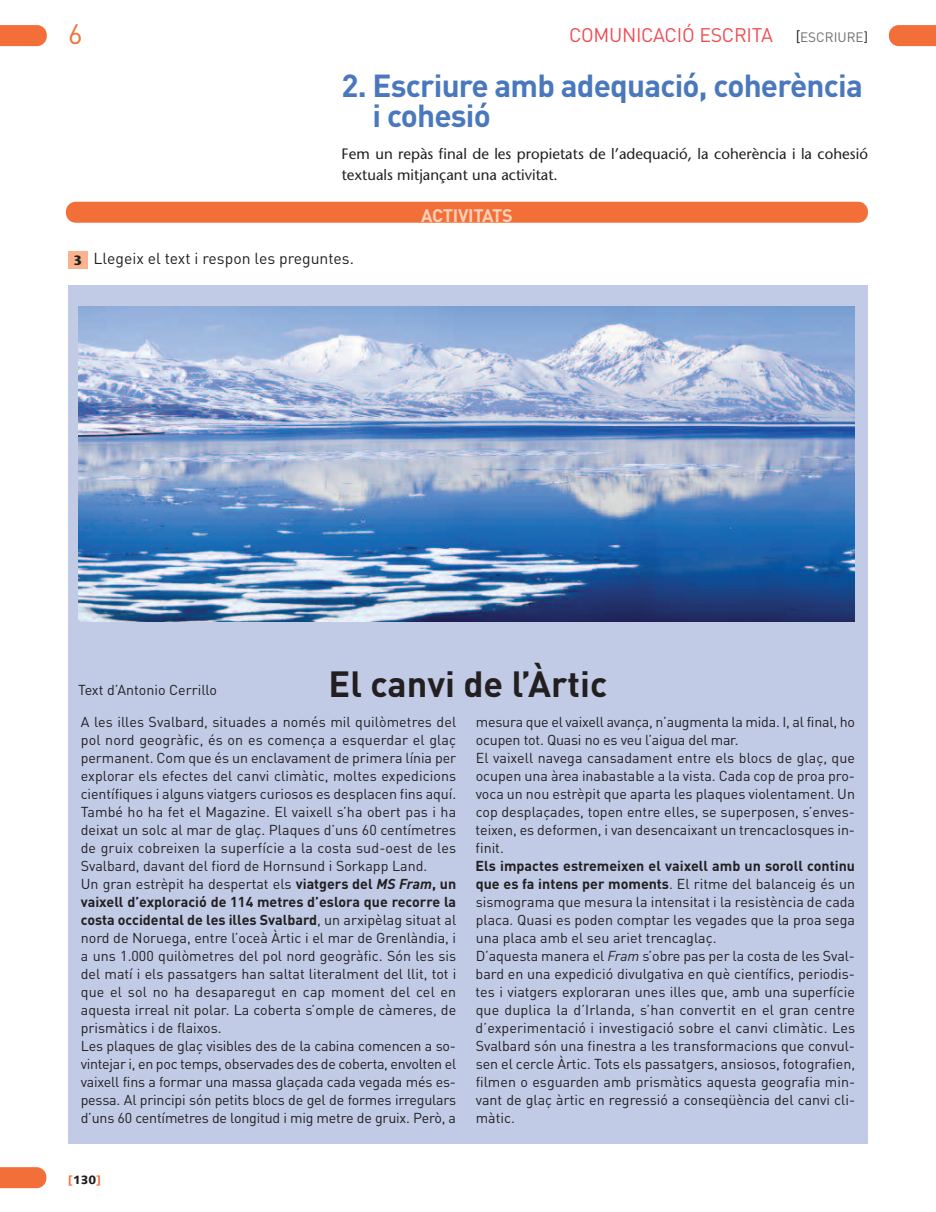
<style>
.page{position:relative;width:936px;height:1212px;background:#fff}
.page>*{position:absolute;margin:0;border:0;box-sizing:border-box;transform-origin:0 0}
.t1{font:700 36px "DINOT";color:#231f20}
.t2{font:700 31.5px/30px "DINOT";letter-spacing:-.025em;color:#4a78bd}
.t3{font:27.75px "DINOT";color:#f26f39}
.t4{font:19.5px "DINOT";letter-spacing:-.015em;color:#ef4d52}
.t5{font:700 18px "DINOT";letter-spacing:-.015em;color:#fcd0b6}
.t6{font:15.75px "DINOT";color:#231f20}
.t7{font:15px/21px "Stone Sans";letter-spacing:.005em;color:#231f20}
.t8{font:14.25px/18px "DINOT";color:#231f20}
.t9{font:900 12px "Syntax";color:#231f20}
.s1{font-size:15px;color:#231f20}
.s2{font-size:13.5px;color:#6c6d70}
.s3{font-size:13.5px;color:#231f20}
.s4{font-family:"Stone Sans";font-weight:700;font-size:13.5px}
.s5{font-weight:700}
.s6{font-weight:700;font-style:italic}
.s7{font-style:italic}
.s8{color:#f26f39}
</style>
<div class="page">
<svg style="left:0;top:1167px;width:46px;height:21px"></svg>
<svg style="left:0;top:25px;width:47px;height:21px"></svg>
<svg style="left:888px;top:25px;width:47px;height:21px"></svg>
<div style="left:66px;top:202px;width:801px;height:21px;background:#f26f39;border-radius:10px"></div>
<div style="left:68px;top:285px;width:799px;height:859px;background:#c1cbe6"></div>
<img style="left:78px;top:306px;width:776px;height:315px">
<div style="left:68px;top:251px;width:19px;height:18px;background:#f9b38e"></div>
<h3 class="t3" style="left:68px;top:17px;width:16px">6</h3>
<h3 class="t4" style="left:569px;top:23px;width:300px">COMUNICACIÓ ESCRITA <span class="s1">[</span><span class="s2">ESCRIURE</span><span class="s3">]</span></h3>
<h2 class="t2" style="left:372px;top:69px;width:491px;text-indent:-31px">2. Escriure amb adequació, coherència i cohesió</h2>
<p class="t7" style="left:341px;top:143px;width:528px">Fem un repàs final de les propietats de l’adequació, la coherència i la cohesió textuals mitjançant una activitat.</p>
<p class="t6" style="left:73px;top:248px;width:282px"><span class="s4">3</span> Llegeix el text i respon les preguntes.</p>
<p class="t5" style="left:421px;top:204px;width:93px">ACTIVITATS</p>
<h1 class="t1" style="left:328px;top:661px;width:280px">El canvi de l’Àrtic</h1>
<p class="t8" style="left:81px;top:713px;width:377px">A les illes Svalbard, situades a només mil quilòmetres del pol nord geogràfic, és on es comença a esquerdar el glaç permanent. Com que és un enclavament de primera línia per explorar els efectes del canvi climàtic, moltes expedicions científiques i alguns viatgers curiosos es desplacen fins aquí.<br>També ho ha fet el Magazine. El vaixell s’ha obert pas i ha deixat un solc al mar de glaç. Plaques d’uns 60 centímetres de gruix cobreixen la superfície a la costa sud-oest de les Svalbard, davant del fiord de Hornsund i Sorkapp Land.<br>Un gran estrèpit ha despertat els <span class="s5">viatgers del</span> <span class="s6">MS Fram</span><span class="s5">, un vaixell d’exploració de 114 metres d’eslora que recorre la costa occidental de les illes Svalbard</span>, un arxipèlag situat al nord de Noruega, entre l’oceà Àrtic i el mar de Grenlàndia, i a uns 1.000 quilòmetres del pol nord geogràfic. Són les sis del matí i els passatgers han saltat literalment del llit, tot i que el sol no ha desaparegut en cap moment del cel en aquesta irreal nit polar. La coberta s’omple de càmeres, de prismàtics i de flaixos.<br>Les plaques de glaç visibles des de la cabina comencen a so&shy;vintejar i, en poc temps, observades des de coberta, envolten el vaixell fins a formar una massa glaçada cada vegada més es&shy;pessa. Al principi són petits blocs de gel de formes irregulars d’uns 60 centímetres de longitud i mig metre de gruix. Però, a</p>
<p class="t8" style="left:475px;top:713px;width:381px">mesura que el vaixell avança, n’augmenta la mida. I, al final, ho ocupen tot. Quasi no es veu l’aigua del mar.<br>El vaixell navega cansadament entre els blocs de glaç, que ocupen una àrea inabastable a la vista. Cada cop de proa pro&shy;voca un nou estrèpit que aparta les plaques violentament. Un cop desplaçades, topen entre elles, se superposen, s’enves&shy;teixen, es deformen, i van desencaixant un trencaclosques in&shy;finit.</p>
<p class="t8" style="left:78px;top:681px;width:141px">Text d’Antonio Cerrillo</p>
<p class="t8" style="left:475px;top:857px;width:381px"><span class="s5">Els impactes estremeixen el vaixell amb un soroll continu que es fa intens per moments</span>. El ritme del balanceig és un sismograma que mesura la intensitat i la resistència de cada placa. Quasi es poden comptar les vegades que la proa sega una placa amb el seu ariet trencaglaç.<br>D’aquesta manera el <span class="s7">Fram</span> s’obre pas per la costa de les Sval&shy;bard en una expedició divulgativa en què científics, periodis&shy;tes i viatgers exploraran unes illes que, amb una superfície que duplica la d’Irlanda, s’han convertit en el gran centre d’experimentació i investigació sobre el canvi climàtic. Les Svalbard són una finestra a les transformacions que convul&shy;sen el cercle Àrtic. Tots els passatgers, ansiosos, fotografien, filmen o esguarden amb prismàtics aquesta geografia min&shy;vant de glaç àrtic en regressió a conseqüència del canvi cli&shy;màtic.</p>
<p class="t9" style="left:68px;top:1172px;width:34px"><span class="s8">[</span>130<span class="s8">]</span></p>
</div>
